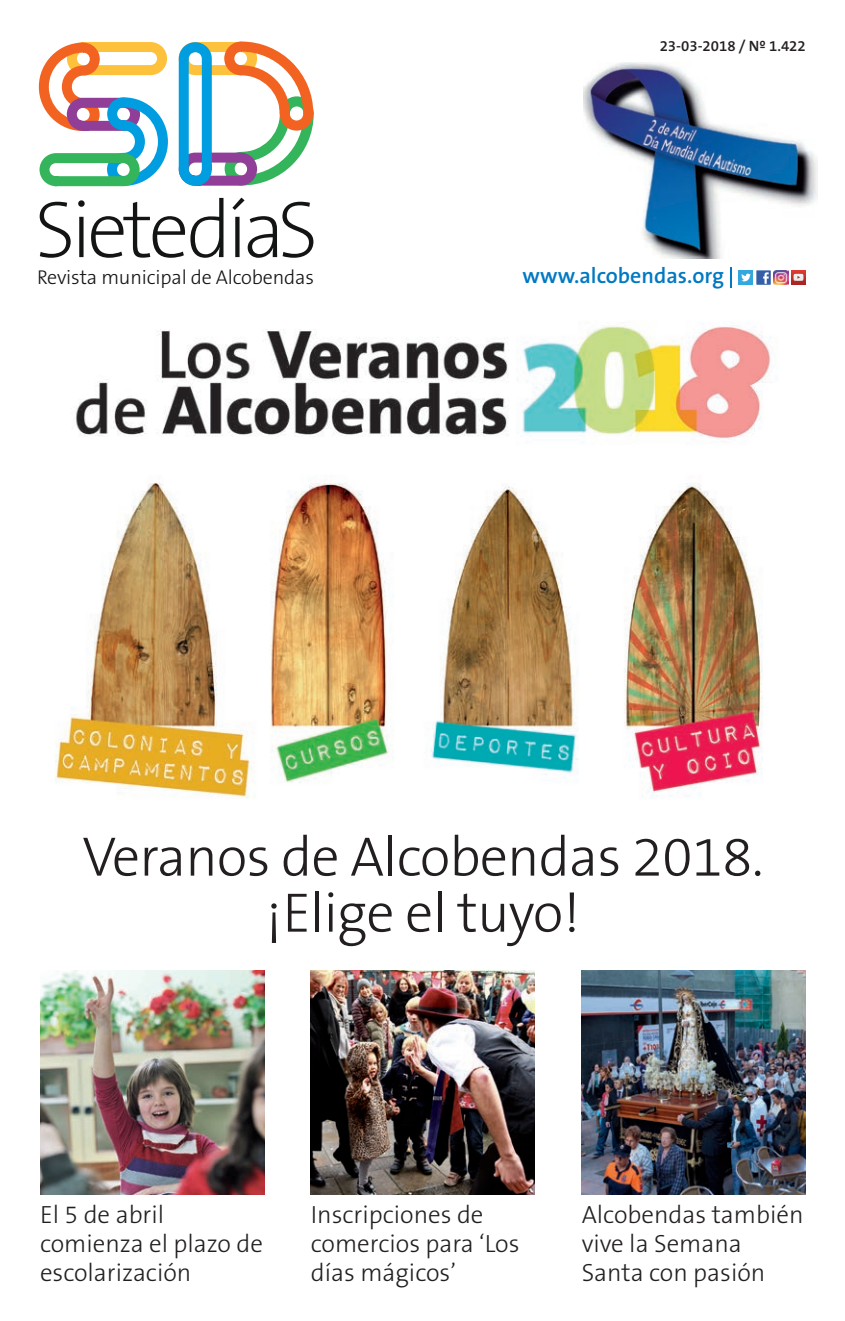
<style>
.page{position:relative;width:845px;height:1321px;background:#fff}
.page>*{position:absolute;margin:0;border:0;box-sizing:border-box;transform-origin:0 0}
.t1{font:200 81px "The Sans B2";letter-spacing:-.055em;color:#131514}
.t2{font:300 56px/56px "The Sans B3";letter-spacing:-.015em;color:#231f20;text-align:center}
.t3{font:300 25px/29px "The Sans B3";color:#231f20}
.t4{font:600 22px "The Sans B6";color:#0079c2}
.t5{font:300 20px "The Sans B3";letter-spacing:-.01em;color:#131514}
.t6{font:600 15px "The Sans B6";color:#231f20}
</style>
<div class="page">
<img style="left:40px;top:970px;width:224px;height:224px">
<img style="left:311px;top:970px;width:224px;height:224px">
<img style="left:55px;top:325px;width:716px;height:473px">
<svg style="left:39px;top:42px;width:129px;height:144px"></svg>
<svg style="left:179px;top:42px;width:135px;height:144px"></svg>
<hr style="left:730px;top:267px;width:2px;height:21px;background:#0079c2">
<div style="left:738px;top:270px;width:15px;height:15px;background:#32a8df"></div>
<svg style="left:741px;top:273px;width:9px;height:8px"></svg>
<div style="left:756px;top:270px;width:14px;height:15px;background:#355ea9"></div>
<svg style="left:763px;top:272px;width:5px;height:12px"></svg>
<img style="left:791px;top:270px;width:14px;height:15px">
<img style="left:774px;top:270px;width:14px;height:15px">
<img style="left:581px;top:970px;width:224px;height:224px">
<img style="left:583px;top:63px;width:234px;height:195px">
<h1 class="t1" style="left:35px;top:186px;width:285px">SietedíaS</h1>
<p class="t5" style="left:37px;top:266px;width:278px">Revista municipal de Alcobendas</p>
<p class="t6" style="left:659px;top:38px;width:148px">23-03-2018 / Nº 1.422</p>
<p class="t4" style="left:522px;top:264px;width:203px">www.alcobendas.org</p>
<h2 class="t2" style="left:82px;top:830px;width:682px">Veranos de Alcobendas 2018. ¡Elige el tuyo!</h2>
<p class="t3" style="left:40px;top:1200px;width:224px">El 5 de abril comienza el plazo de escolarización</p>
<p class="t3" style="left:311px;top:1200px;width:210px">Inscripciones de comercios para ‘Los días mágicos’</p>
<p class="t3" style="left:581px;top:1200px;width:223px">Alcobendas también vive la Semana<br>Santa con pasión</p>
</div>
